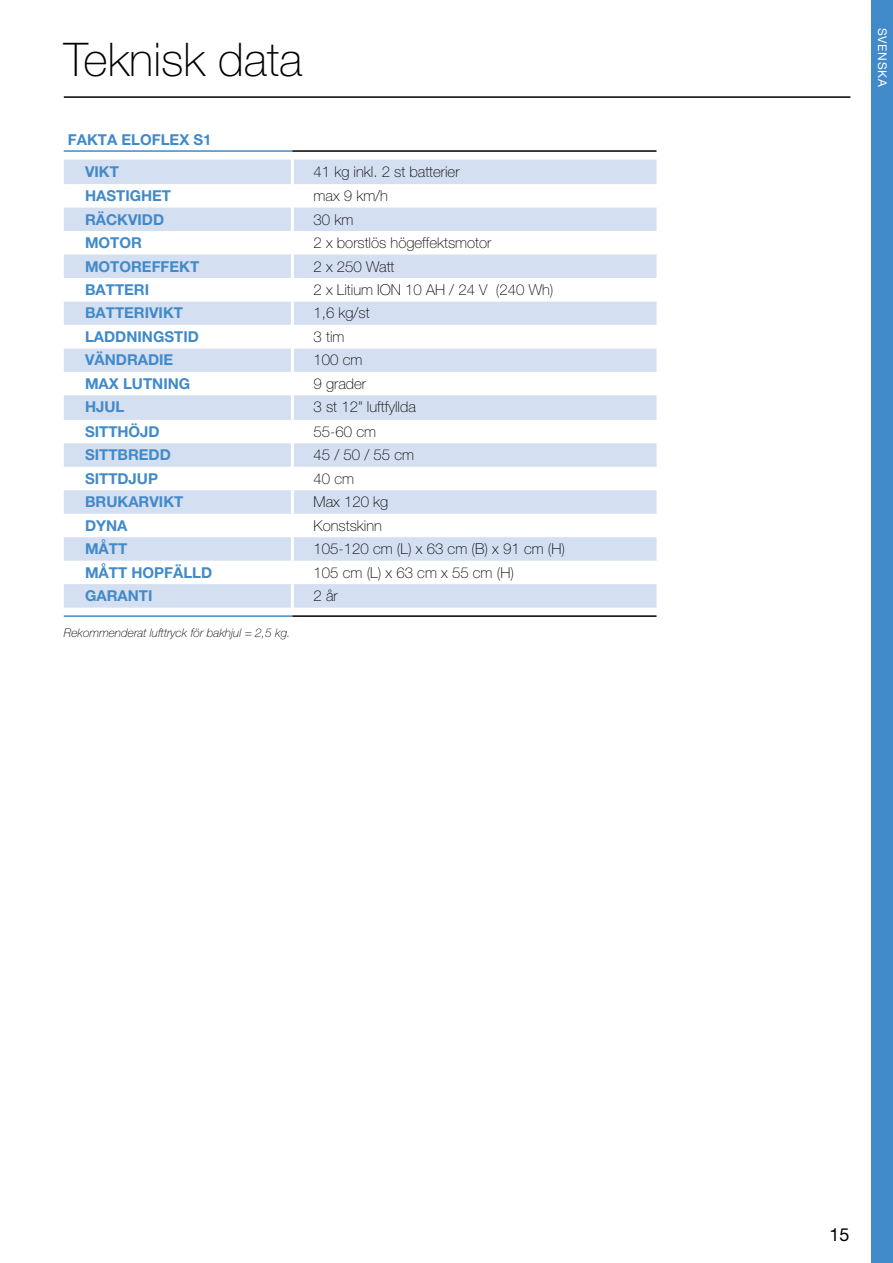
<style>
.page{position:relative;width:893px;height:1263px;background:#fff}
.page>*{position:absolute;margin:0;border:0;box-sizing:border-box;transform-origin:0 0}
.t1{font:100 46.5px "Helvetica Neue LT Pro";color:#000}
.t2{font:18px "Helvetica Neue LT Pro";color:#000}
.t3{font:100 15px "Helvetica Neue LT Pro";color:#000}
.t4{font:700 15px/32px "Helvetica Neue LT Pro";color:#418ac9}
.t5{font:italic 100 12px "Helvetica Neue LT Pro";color:#000}
.t6{font:12px "Helvetica Neue LT Pro";letter-spacing:.06em;color:#fff}
</style>
<div class="page">
<hr style="left:64px;top:96px;width:786px;height:2px;background:#000">
<svg style="left:64px;top:160px;width:592px;height:448px;fill:#d5dff2"></svg>
<svg style="left:64px;top:278px;width:592px;height:70px"></svg>
<hr style="left:291px;top:160px;width:3px;height:24px;background:#fff">
<hr style="left:291px;top:184px;width:3px;height:24px;background:#fff">
<hr style="left:291px;top:208px;width:3px;height:23px;background:#fff">
<hr style="left:291px;top:254px;width:3px;height:24px;background:#fff">
<hr style="left:291px;top:278px;width:3px;height:23px;background:#fff">
<hr style="left:291px;top:301px;width:3px;height:24px;background:#fff">
<hr style="left:291px;top:325px;width:3px;height:23px;background:#fff">
<hr style="left:291px;top:348px;width:3px;height:24px;background:#fff">
<hr style="left:291px;top:372px;width:3px;height:23px;background:#fff">
<hr style="left:291px;top:395px;width:3px;height:25px;background:#fff">
<hr style="left:291px;top:420px;width:3px;height:23px;background:#fff">
<hr style="left:291px;top:443px;width:3px;height:24px;background:#fff">
<hr style="left:291px;top:467px;width:3px;height:23px;background:#fff">
<hr style="left:291px;top:490px;width:3px;height:24px;background:#fff">
<hr style="left:291px;top:514px;width:3px;height:23px;background:#fff">
<hr style="left:291px;top:537px;width:3px;height:24px;background:#fff">
<hr style="left:291px;top:561px;width:3px;height:23px;background:#fff">
<hr style="left:291px;top:584px;width:3px;height:24px;background:#fff">
<hr style="left:291px;top:231px;width:3px;height:23px;background:#fff">
<hr style="left:64px;top:150px;width:228px;height:2px;background:#418ac9">
<hr style="left:64px;top:615px;width:228px;height:2px;background:#418ac9">
<hr style="left:292px;top:150px;width:364px;height:2px;background:#000">
<hr style="left:292px;top:615px;width:364px;height:2px;background:#000">
<div style="left:872px;top:0;width:21px;height:1263px;background:#418ac9"></div>
<h1 class="t1" style="left:64px;top:33px;width:240px">Teknisk data</h1>
<p class="t4" style="left:85px;top:123px;width:128px;text-indent:-17px">FAKTA ELOFLEX S1<br>VIKT</p>
<p class="t3" style="left:314px;top:163px;width:147px">41 kg inkl. 2 st batterier</p>
<p class="t4" style="left:85px;top:179px;width:88px">HASTIGHET</p>
<p class="t3" style="left:314px;top:187px;width:76px">max 9 km/h</p>
<p class="t4" style="left:85px;top:203px;width:81px">RÄCKVIDD</p>
<p class="t3" style="left:314px;top:211px;width:41px">30 km</p>
<p class="t4" style="left:85px;top:226px;width:58px">MOTOR</p>
<p class="t3" style="left:314px;top:234px;width:179px">2 x borstlös högeffektsmotor</p>
<p class="t4" style="left:85px;top:250px;width:116px">MOTOREFFEKT</p>
<p class="t3" style="left:314px;top:258px;width:82px">2 x 250 Watt</p>
<p class="t4" style="left:85px;top:273px;width:66px">BATTERI</p>
<p class="t3" style="left:314px;top:281px;width:241px">2 x Litium ION 10 AH / 24 V (240 Wh)</p>
<p class="t4" style="left:85px;top:297px;width:100px">BATTERIVIKT</p>
<p class="t3" style="left:314px;top:305px;width:58px">1,6 kg/st</p>
<p class="t4" style="left:85px;top:320px;width:115px">LADDNINGSTID</p>
<p class="t3" style="left:314px;top:328px;width:32px">3 tim</p>
<p class="t4" style="left:85px;top:344px;width:90px">VÄNDRADIE</p>
<p class="t3" style="left:314px;top:351px;width:50px">100 cm</p>
<p class="t4" style="left:85px;top:367px;width:107px">MAX LUTNING</p>
<p class="t3" style="left:314px;top:375px;width:54px">9 grader</p>
<p class="t4" style="left:85px;top:391px;width:41px">HJUL</p>
<p class="t3" style="left:314px;top:398px;width:104px">3 st 12" luftfyllda</p>
<p class="t4" style="left:85px;top:415px;width:76px">SITTHÖJD</p>
<p class="t3" style="left:314px;top:423px;width:64px">55-60 cm</p>
<p class="t4" style="left:85px;top:439px;width:87px">SITTBREDD</p>
<p class="t3" style="left:314px;top:446px;width:102px">45 / 50 / 55 cm</p>
<p class="t4" style="left:85px;top:462px;width:75px">SITTDJUP</p>
<p class="t3" style="left:314px;top:470px;width:42px">40 cm</p>
<p class="t4" style="left:85px;top:486px;width:100px">BRUKARVIKT</p>
<p class="t3" style="left:314px;top:493px;width:76px">Max 120 kg</p>
<p class="t4" style="left:85px;top:509px;width:44px">DYNA</p>
<p class="t3" style="left:314px;top:517px;width:70px">Konstskinn</p>
<p class="t4" style="left:85px;top:532px;width:44px">MÅTT</p>
<p class="t3" style="left:314px;top:540px;width:253px">105-120 cm (L) x 63 cm (B) x 91 cm (H)</p>
<p class="t4" style="left:85px;top:556px;width:129px">MÅTT HOPFÄLLD</p>
<p class="t3" style="left:314px;top:564px;width:202px">105 cm (L) x 63 cm x 55 cm (H)</p>
<p class="t4" style="left:85px;top:579px;width:69px">GARANTI</p>
<p class="t3" style="left:314px;top:587px;width:26px">2 år</p>
<p class="t5" style="left:64px;top:626px;width:228px">Rekommenderat lufttryck för bakhjul = 2,5 kg.</p>
<p class="t6" style="left:889px;top:28px;width:61px;rotate:90deg">SVENSKA</p>
<p class="t2" style="left:829px;top:1223px;width:22px">15</p>
</div>
